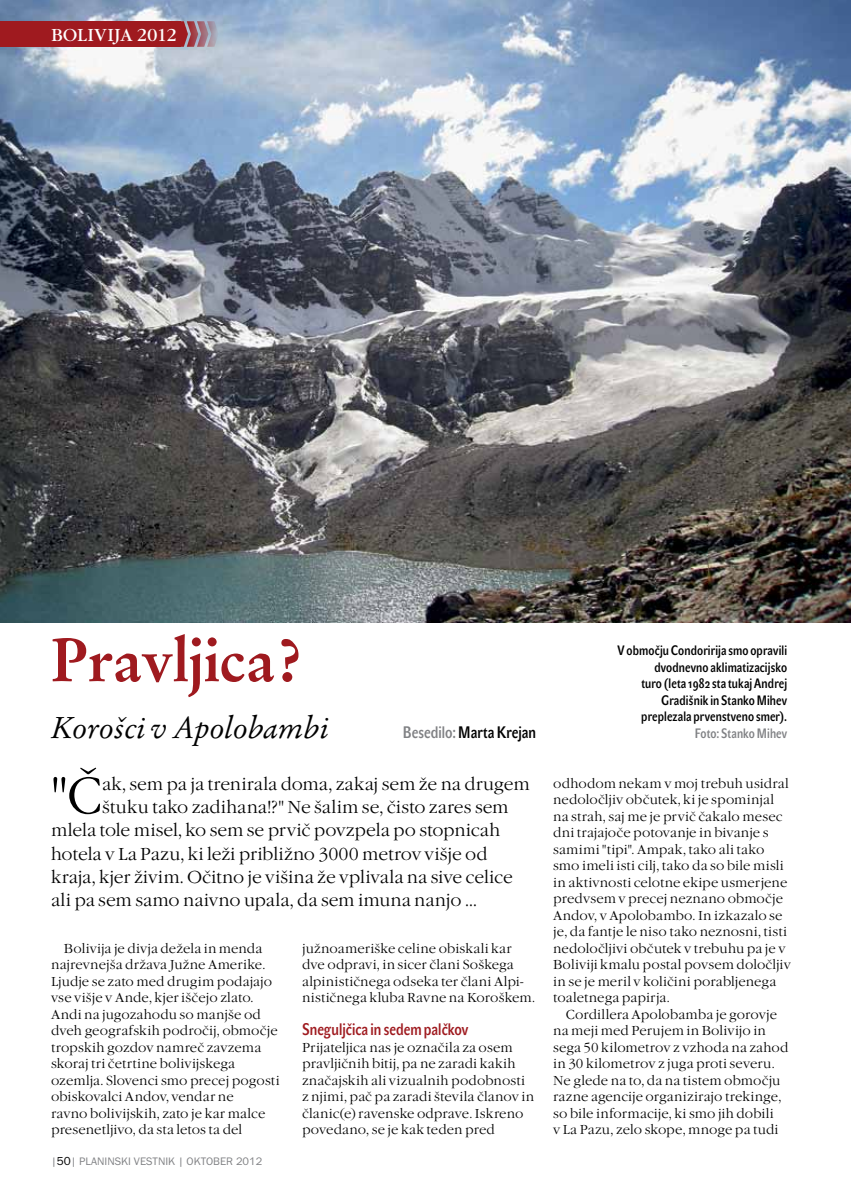
<style>
.page{position:relative;width:851px;height:1191px;background:#fff}
.page>*{position:absolute;margin:0;border:0;box-sizing:border-box;transform-origin:0 0}
.t1{font:700 60px "Stempel Garamond CE";letter-spacing:-.015em;color:#9f1a1f}
.t2{font:52.65px "Garamond Itc TEE Ligh";color:#000}
.t3{font:italic 30px "Stempel Garamond CE";color:#000}
.t4{font:18px "Garamond Itc TEE Ligh";color:#000}
.t5{font:18px "Garamond Itc TEE";letter-spacing:-.005em;color:#fff}
.t6{font:16.5px "STF John Sans Cond Med CE";color:#9f1a1f}
.t7{font:16.5px "STF John Sans Cond Med CE";letter-spacing:.005em;color:#000}
.t8{font:13.5px/16.5px "Garamond Itc TEE Ligh";letter-spacing:.005em;color:#000}
.t9{font:13.5px/16.5px "STF John Sans Cond Med CE";letter-spacing:.01em;color:#000;text-align:right}
.t10{font:13.5px "STF John Sans Cond Med CE";letter-spacing:.01em;color:#808184}
.t11{font:11.25px "Franklin Got Itc TEE";color:#808184}
.s1{color:#808184}
.s2{font-size:12px;color:#000}
</style>
<div class="page">
<img style="left:0;top:0;width:850px;height:622px">
<div style="left:0;top:21px;width:181px;height:26px;background:#9f1a1f"></div>
<svg style="left:181px;top:21px;width:37px;height:26px"></svg>
<h3 class="t5" style="left:51px;top:25px;width:127px">BOLIVIJA 2012</h3>
<h1 class="t1" style="left:51px;top:622px;width:253px">Pravljica?</h1>
<h3 class="t3" style="left:51px;top:709px;width:279px">Korošci v Apolobambi</h3>
<p class="t7" style="left:402px;top:723px;width:135px"><span class="s1">Besedilo:</span> Marta Krejan</p>
<h2 class="t2" style="left:51px;top:766px;width:52px">"Č</h2>
<h3 class="t4" style="left:102px;top:774px;width:429px">ak, sem pa ja trenirala doma, zakaj sem že na drugem</h3>
<h3 class="t4" style="left:102px;top:797px;width:408px">štuku tako zadihana!?" Ne šalim se, čisto zares sem</h3>
<h3 class="t4" style="left:51px;top:820px;width:450px">mlela tole misel, ko sem se prvič povzpela po stopnicah</h3>
<h3 class="t4" style="left:51px;top:843px;width:438px">hotela v La Pazu, ki leži približno 3000 metrov višje od</h3>
<h3 class="t4" style="left:51px;top:867px;width:463px">kraja, kjer živim. Očitno je višina že vplivala na sive celice</h3>
<h3 class="t4" style="left:51px;top:890px;width:427px">ali pa sem samo naivno upala, da sem imuna nanjo …</h3>
<p class="t8" style="left:51px;top:940px;width:230px;text-indent:13px">Bolivija je divja dežela in menda najrevnejša država Južne Amerike.<br>Ljudje se zato med drugim podajajo vse višje v Ande, kjer iščejo zlato.<br>Andi na jugozahodu so manjše od dveh geografskih področij, območje tropskih gozdov namreč zavzema skoraj tri četrtine bolivijskega ozemlja. Slovenci smo precej pogosti obiskovalci Andov, vendar ne<br>ravno bolivijskih, zato je kar malce presenetljivo, da sta letos ta del</p>
<p class="t8" style="left:302px;top:940px;width:234px">južnoameriške celine obiskali kar dve odpravi, in sicer člani Soškega alpinističnega odseka ter člani Alpi&shy;nističnega kluba Ravne na Koroškem.</p>
<p class="t6" style="left:302px;top:1020px;width:168px">Sneguljčica in sedem palčkov</p>
<p class="t8" style="left:302px;top:1039px;width:233px">Prijateljica nas je označila za osem pravljičnih bitij, pa ne zaradi kakih značajskih ali vizualnih podobnosti z njimi, pač pa zaradi števila članov in članic(e) ravenske odprave. Iskreno povedano, se je kak teden pred</p>
<p class="t11" style="left:51px;top:1154px;width:213px">|<span class="s2">50</span>| PLANINSKI VESTNIK | OKTOBER 2012</p>
<p class="t9" style="left:617px;top:642px;width:171px">V območju Condoririja smo opravili dvodnevno aklimatizacijsko<br>turo (leta 1982 sta tukaj Andrej<br>Gradišnik in Stanko Mihev preplezala prvenstveno smer).</p>
<p class="t10" style="left:694px;top:725px;width:94px">Foto: Stanko Mihev</p>
<p class="t8" style="left:553px;top:775px;width:239px">odhodom nekam v moj trebuh usidral nedoločljiv občutek, ki je spominjal na strah, saj me je prvič čakalo mesec dni trajajoče potovanje in bivanje s samimi "tipi". Ampak, tako ali tako smo imeli isti cilj, tako da so bile misli in aktivnosti celotne ekipe usmerjene predvsem v precej neznano območje Andov, v Apolobambo. In izkazalo se je, da fantje le niso tako neznosni, tisti nedoločljivi občutek v trebuhu pa je v Boliviji kmalu postal povsem določljiv in se je meril v količini porabljenega toaletnega papirja.</p>
<p class="t8" style="left:553px;top:1006px;width:237px;text-indent:13px">Cordillera Apolobamba je gorovje na meji med Perujem in Bolivijo in sega 50 kilometrov z vzhoda na zahod in 30 kilometrov z juga proti severu.<br>Ne glede na to, da na tistem območju razne agencije organizirajo trekinge, so bile informacije, ki smo jih dobili<br>v La Pazu, zelo skope, mnoge pa tudi</p>
</div>
